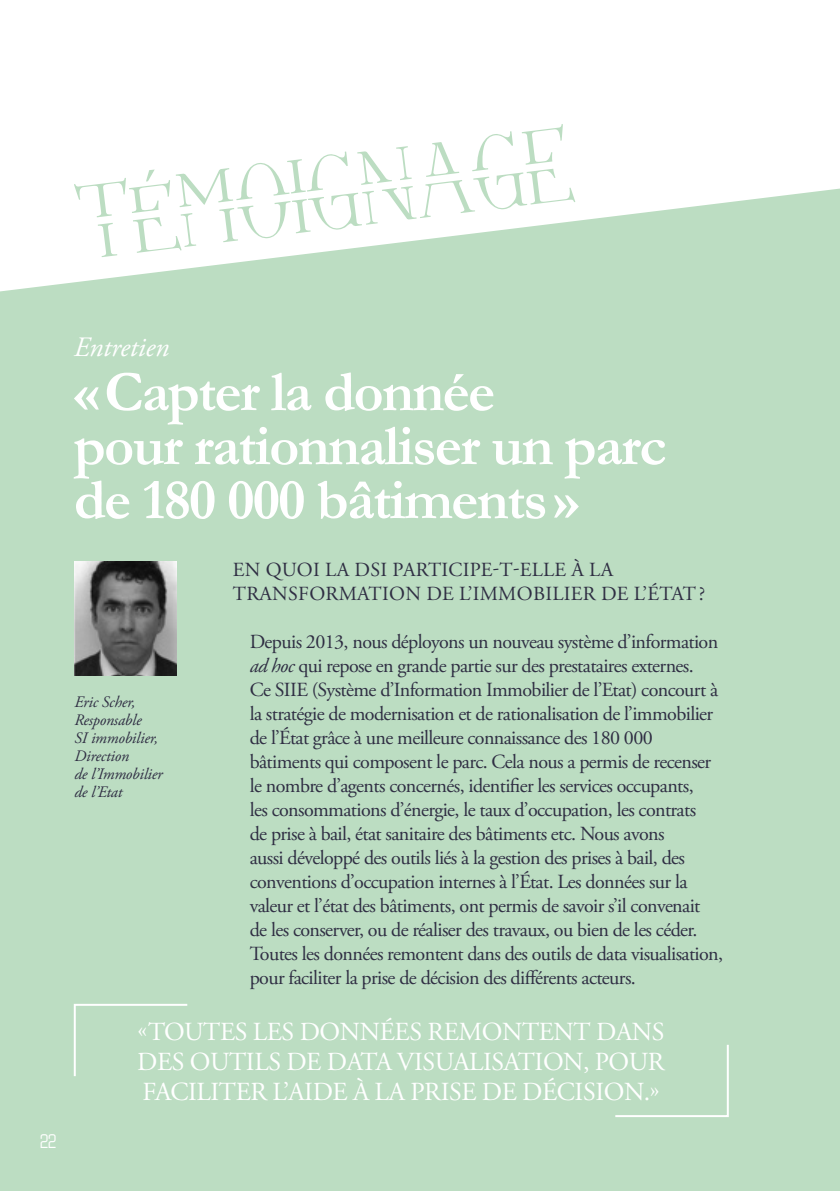
<style>
.page{position:relative;width:840px;height:1191px;background:#fff}
.page>*{position:absolute;margin:0;border:0;box-sizing:border-box;transform-origin:0 0}
.t1{font:100px "Via A Vis";color:#bcddc2}
.t2{font:700 58px/54px "Garamond";letter-spacing:-.03em;color:#fff}
.t3{font:italic 28px "Adobe Garamond Pro";color:#fff}
.t4{font:26px/30px "Adobe Garamond Pro";letter-spacing:-.015em;color:#fff;text-align:justify}
.t5{font:20px/24px "Adobe Garamond Pro";letter-spacing:-.03em;color:#2f2e43}
.t6{font:20px/24px "Adobe Garamond Pro";letter-spacing:.015em;color:#2f2e43}
.t7{font:italic 16px/18px "Adobe Garamond Pro";letter-spacing:-.01em;color:#2f2e43}
.t8{font:16px "Nikoleta";color:#fff}
.s1{font-style:italic}
</style>
<div class="page">
<div style="left:0;top:189px;width:839px;height:1002px;background:#bcddc2"></div>
<img style="left:74px;top:562px;width:102px;height:113px">
<svg style="left:73px;top:1002px;width:116px;height:76px;background:#bedec4"></svg>
<div style="left:613px;top:1042px;width:116px;height:76px;background:#bcddc2"></div>
<h1 class="t1" style="left:72px;top:175px;width:500px;rotate:-7deg">témoignage</h1>
<p class="t8" style="left:40px;top:1130px;width:18px">22</p>
<h3 class="t3" style="left:74px;top:331px;width:97px">Entretien</h3>
<h2 class="t2" style="left:74px;top:364px;width:594px">«Capter la donnée<br>pour rationnaliser un parc de 180 000 bâtiments»</h2>
<p class="t7" style="left:74px;top:693px;width:90px">Eric Scher,<br>Responsable<br>SI immobilier,<br>Direction<br>de l’Immobilier de l’Etat</p>
<p class="t6" style="left:233px;top:558px;width:473px">EN QUOI LA DSI PARTICIPE-T-ELLE À LA<br>TRANSFORMATION DE L’IMMOBILIER DE L’ÉTAT?</p>
<p class="t5" style="left:249px;top:630px;width:474px">Depuis 2013, nous déployons un nouveau système d’information <span class="s1">ad hoc</span> qui repose en grande partie sur des prestataires externes.<br>Ce SIIE (Système d’Information Immobilier de l’Etat) concourt à la stratégie de modernisation et de rationalisation de l’immobilier de l’État grâce à une meilleure connaissance des 180 000 bâtiments qui composent le parc. Cela nous a permis de recenser le nombre d’agents concernés, identifier les services occupants,<br>les consommations d’énergie, le taux d’occupation, les contrats<br>de prise à bail, état sanitaire des bâtiments etc. Nous avons<br>aussi développé des outils liés à la gestion des prises à bail, des conventions d’occupation internes à l’État. Les données sur la valeur et l’état des bâtiments, ont permis de savoir s’il convenait<br>de les conserver, ou de réaliser des travaux, ou bien de les céder.<br>Toutes les données remontent dans des outils de data visualisation, pour faciliter la prise de décision des différents acteurs.</p>
<h3 class="t4" style="left:137px;top:1017px;width:528px">«TOUTES LES DONNÉES REMONTENT DANS DES OUTILS DE DATA VISUALISATION, POUR FACILITER L’AIDE À LA PRISE DE DÉCISION.»</h3>
</div>
